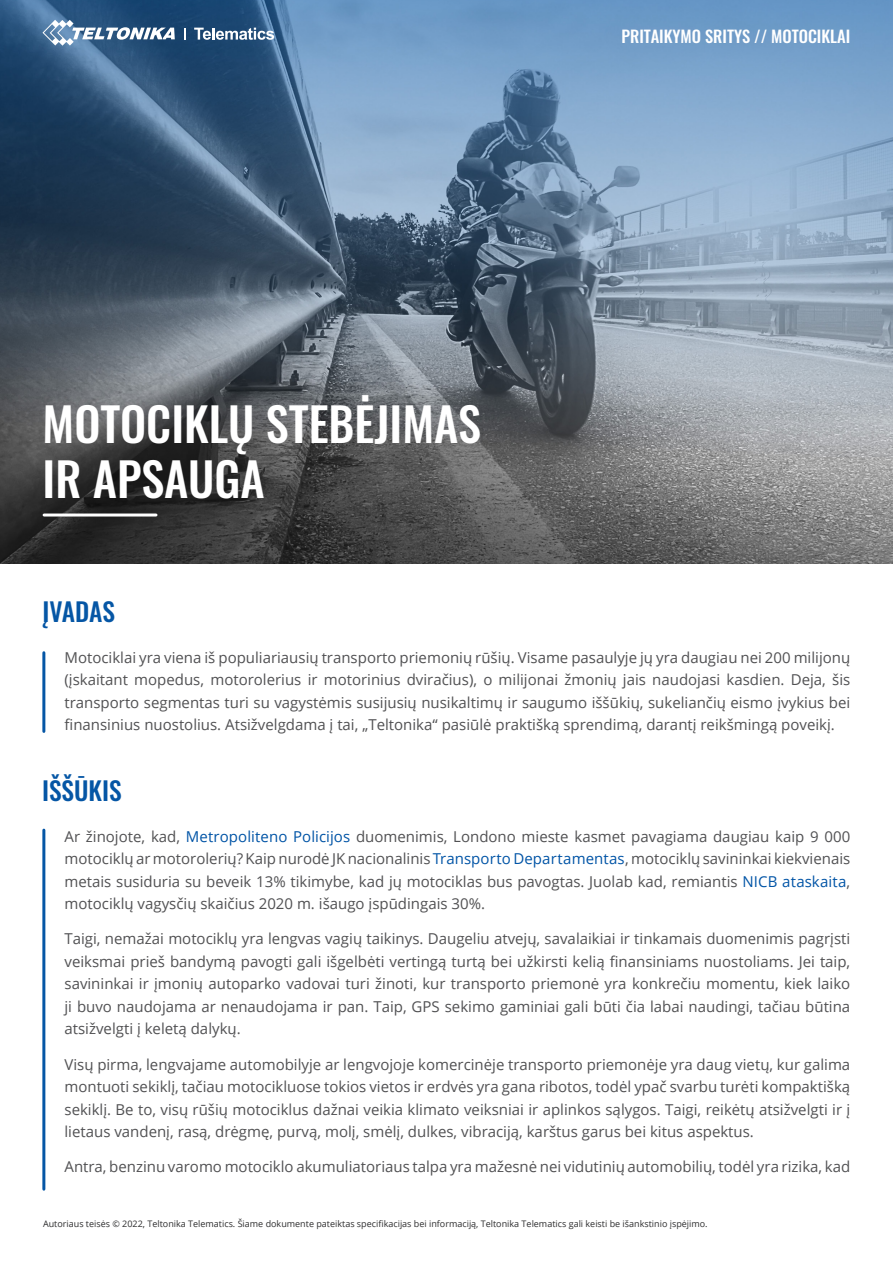
<style>
.page{position:relative;width:893px;height:1263px;background:#fff}
.page>*{position:absolute;margin:0;border:0;box-sizing:border-box;transform-origin:0 0}
.t1{font:500 46.5px/55.5px "Oswald";color:#fff}
.t2{font:500 25.5px "Oswald";color:#0556a5}
.t3{font:500 16.5px "Oswald";color:#fff}
.t4{font:15px/22.5px "Open Sans";color:#515153;text-align:justify}
.t5{font:9px "Open Sans";color:#2e2e2f}
.s1{color:#0054a6}
</style>
<div class="page">
<img style="left:0;top:0;width:893px;height:563px">
<hr style="left:42px;top:653px;width:3px;height:78px;background:#0556a5">
<hr style="left:42px;top:830px;width:3px;height:359px;background:#0556a5">
<hr style="left:44px;top:513px;width:112px;height:3px;background:#fff">
<svg style="left:184px;top:28px;width:2px;height:12px"></svg>
<svg style="left:42px;top:20px;width:133px;height:26px"></svg>
<svg style="left:194px;top:28px;width:80px;height:12px"></svg>
<h1 class="t1" style="left:43px;top:399px;width:440px">MOTOCIKLŲ STEBĖJIMAS<br>IR APSAUGA</h1>
<h2 class="t2" style="left:43px;top:598px;width:74px">ĮVADAS</h2>
<p class="t3" style="left:621px;top:28px;width:230px">PRITAIKYMO SRITYS // MOTOCIKLAI</p>
<p class="t4" style="left:64px;top:646px;width:787px">Motociklai yra viena iš populiariausių transporto priemonių rūšių. Visame pasaulyje jų yra daugiau nei 200 milijonų (įskaitant mopedus, motorolerius ir motorinius dviračius), o milijonai žmonių jais naudojasi kasdien. Deja, šis transporto segmentas turi su vagystėmis susijusių nusikaltimų ir saugumo iššūkių, sukeliančių eismo įvykius bei finansinius nuostolius. Atsižvelgdama į tai, „Teltonika“ pasiūlė praktišką sprendimą, darantį reikšmingą poveikį.</p>
<h2 class="t2" style="left:42px;top:777px;width:81px">IŠŠŪKIS</h2>
<p class="t4" style="left:64px;top:824px;width:787px">Ar žinojote, kad, <span class="s1">Metropoliteno Policijos</span> duomenimis, Londono mieste kasmet pavagiama daugiau kaip 9 000 motociklų ar motorolerių? Kaip nurodė JK nacionalinis <span class="s1">Transporto Departamentas</span>, motociklų savininkai kiekvienais metais susiduria su beveik 13% tikimybe, kad jų motociklas bus pavogtas. Juolab kad, remiantis <span class="s1">NICB ataskaita</span>, motociklų vagysčių skaičius 2020 m. išaugo įspūdingais 30%.</p>
<p class="t4" style="left:65px;top:927px;width:787px">Taigi, nemažai motociklų yra lengvas vagių taikinys. Daugeliu atvejų, savalaikiai ir tinkamais duomenimis pagrįsti veiksmai prieš bandymą pavogti gali išgelbėti vertingą turtą bei užkirsti kelią finansiniams nuostoliams. Jei taip, savininkai ir įmonių autoparko vadovai turi žinoti, kur transporto priemonė yra konkrečiu momentu, kiek laiko ji buvo naudojama ar nenaudojama ir pan. Taip, GPS sekimo gaminiai gali būti čia labai naudingi, tačiau būtina atsižvelgti į keletą dalykų.</p>
<p class="t4" style="left:65px;top:1052px;width:787px">Visų pirma, lengvajame automobilyje ar lengvojoje komercinėje transporto priemonėje yra daug vietų, kur galima montuoti sekiklį, tačiau motocikluose tokios vietos ir erdvės yra gana ribotos, todėl ypač svarbu turėti kompaktišką sekiklį. Be to, visų rūšių motociklus dažnai veikia klimato veiksniai ir aplinkos sąlygos. Taigi, reikėtų atsižvelgti ir į lietaus vandenį, rasą, drėgmę, purvą, molį, smėlį, dulkes, vibraciją, karštus garus bei kitus aspektus.</p>
<p class="t4" style="left:65px;top:1155px;width:787px">Antra, benzinu varomo motociklo akumuliatoriaus talpa yra mažesnė nei vidutinių automobilių, todėl yra rizika, kad</p>
<p class="t5" style="left:43px;top:1218px;width:666px">Autoriaus teisės © 2022, Teltonika Telematics. Šiame dokumente pateiktas specifikacijas bei informaciją, Teltonika Telematics gali keisti be išankstinio įspėjimo.</p>
</div>
